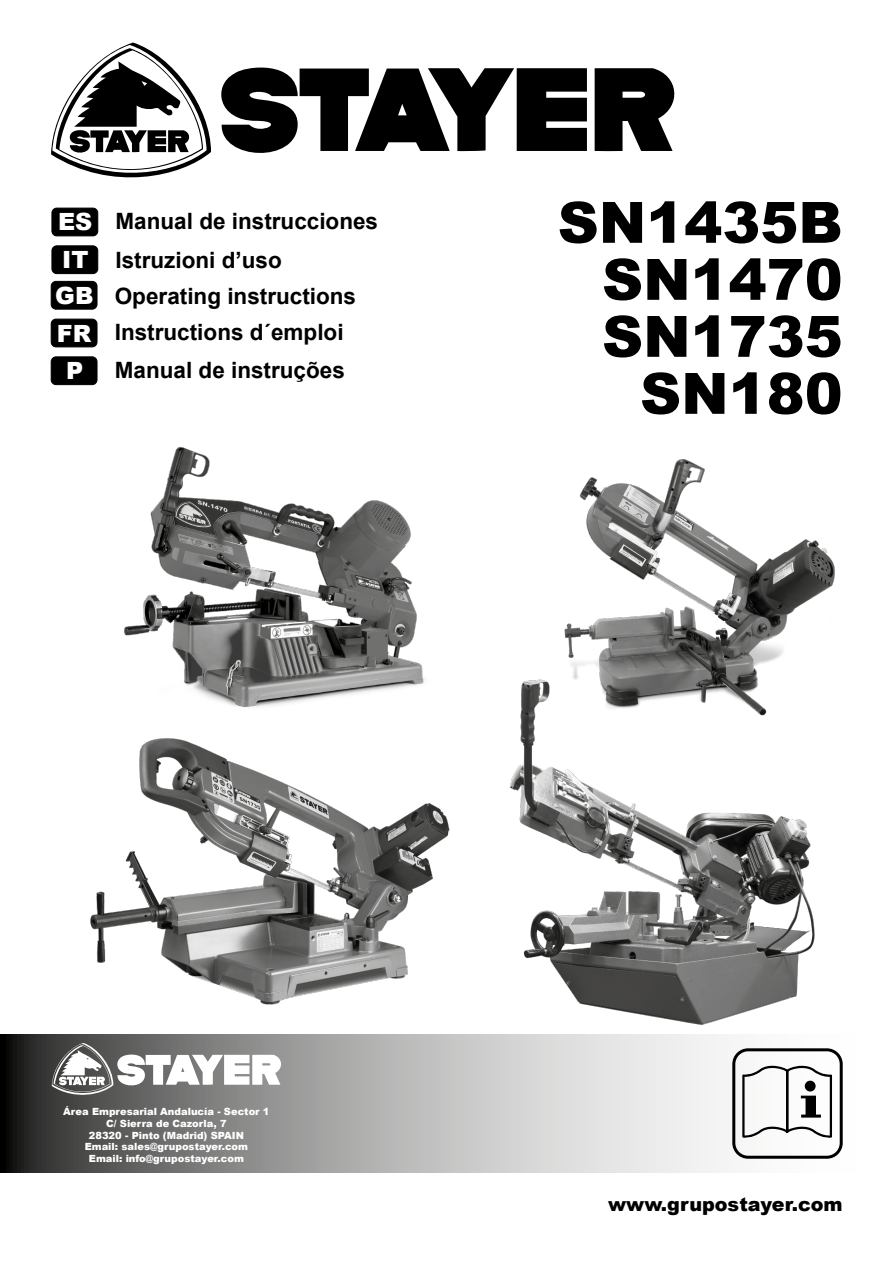
<style>
.page{position:relative;width:893px;height:1263px;background:#fff}
.page>*{position:absolute;margin:0;border:0;box-sizing:border-box;transform-origin:0 0}
.t1{font:900 57px/57px "Arial";color:#000;text-align:right}
.t2{font:900 23.7px/37.8px "Arial";color:#fff}
.t3{font:700 22.5px/37px "Arial";color:#000}
.t4{font:900 19.2px "Arial";color:#000}
.t5{font:900 9.9px/11.9px "Arial";color:#fff;text-align:center}
</style>
<div class="page">
<svg style="left:0;top:1034px;width:727px;height:139px;background:#a9a9a9"></svg>
<div style="left:52px;top:208px;width:46px;height:28px;background:#000;border-radius:5px"></div>
<div style="left:52px;top:208px;width:46px;height:28px;border:1px solid #000;border-radius:5px"></div>
<div style="left:52px;top:246px;width:46px;height:28px;background:#000;border-radius:5px"></div>
<div style="left:52px;top:246px;width:46px;height:28px;border:1px solid #000;border-radius:5px"></div>
<div style="left:51px;top:281px;width:46px;height:28px;background:#000;border-radius:5px"></div>
<div style="left:51px;top:281px;width:46px;height:28px;border:1px solid #000;border-radius:5px"></div>
<div style="left:51px;top:319px;width:46px;height:28px;background:#000;border-radius:5px"></div>
<div style="left:51px;top:319px;width:46px;height:28px;border:1px solid #000;border-radius:5px"></div>
<div style="left:51px;top:357px;width:46px;height:28px;background:#000;border-radius:5px"></div>
<div style="left:51px;top:357px;width:46px;height:28px;border:1px solid #000;border-radius:5px"></div>
<svg style="left:732px;top:1048px;width:111px;height:111px"></svg>
<svg style="left:52px;top:1043px;width:232px;height:58px"></svg>
<svg style="left:595px;top:68px;width:80px;height:83px"></svg>
<svg style="left:51px;top:43px;width:536px;height:135px"></svg>
<img style="left:124px;top:446px;width:303px;height:261px">
<img style="left:564px;top:459px;width:271px;height:199px">
<img style="left:477px;top:658px;width:338px;height:383px">
<img style="left:90px;top:738px;width:360px;height:267px">
<h2 class="t2" style="left:58px;top:202px;width:36px">ES<br>IT</h2>
<h3 class="t3" style="left:116px;top:202px;width:264px;line-height:38.4px">Manual de instrucciones<br>Istruzioni d’uso</h3>
<h2 class="t2" style="left:55px;top:276px;width:40px;text-align:center">GB<br>FR<br>P</h2>
<h3 class="t3" style="left:115px;top:278px;width:243px">Operating instructions<br>Instructions d´emploi<br>Manual de instruções</h3>
<h1 class="t1" style="left:558px;top:192px;width:287px">SN1435B<br>SN1470<br>SN1735<br>SN180</h1>
<p class="t5" style="left:63px;top:1105px;width:208px">Área Empresarial Andalucía - Sector 1<br>C/ Sierra de Cazorla, 7<br>28320 - Pinto (Madrid) SPAIN<br>Email: sales@grupostayer.com<br>Email: info@grupostayer.com</p>
<h3 class="t4" style="left:608px;top:1190px;width:236px">www.grupostayer.com</h3>
</div>
